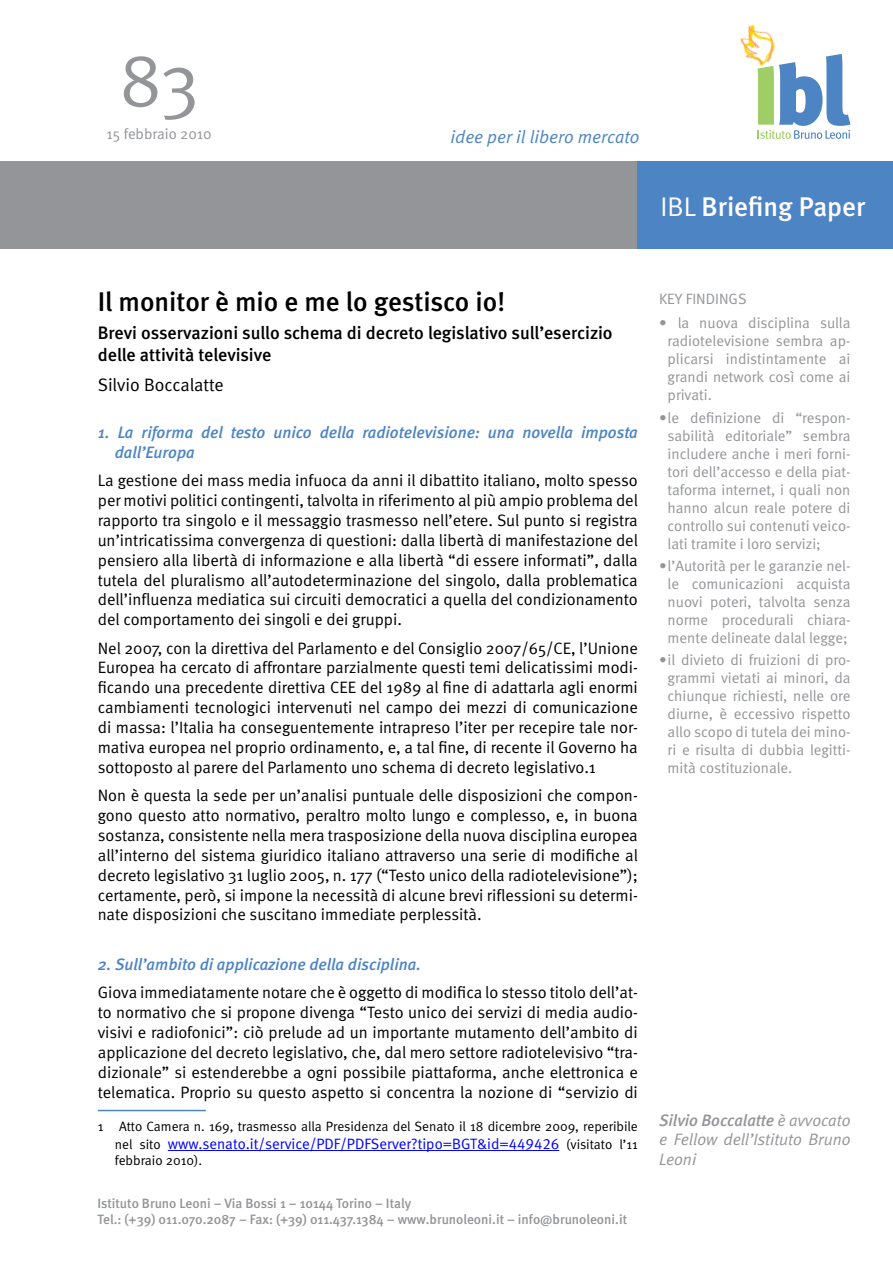
<style>
.page{position:relative;width:893px;height:1263px;background:#fff}
.page>*{position:absolute;margin:0;border:0;box-sizing:border-box;transform-origin:0 0}
.t1{font:75px "Meta Normal";color:#939598}
.t2{font:500 27px "Meta";color:#000}
.Square{font:500 27px "Meta";color:#fff}
.Sub-title{font:500 18px/21.6px "Meta";letter-spacing:-.005em;color:#000}
.t3{font:italic 18px "Meta Normal";color:#4d84c4}
.Author{font:18px "Meta Normal LF";color:#000}
.Body{font:16.5px/19.8px "Meta Normal";color:#000;text-align:justify}
.Paragraph_1{font:italic 500 16.5px/19.8px "Meta";color:#4d84c4}
.Biography{font:italic 16.5px/19.8px "Meta Normal LF";color:#939598;text-align:justify}
.Findings{font:15px/18px "Meta Normal";color:#939598;text-align:justify}
.Footnote{font:15px "Meta Normal LF";color:#00f}
.Body-2{font:15px "Meta Normal";color:#939598}
.Body-3{font:500 13.5px "Meta";color:#939598}
.Footnote-2{font:13.5px "Meta Normal";color:#000}
.s1{font-family:"Meta Normal";font-weight:400}
.s2{font-family:"Meta Normal";font-size:13.5px;color:#000}
.s3{font-family:"Meta Medium LF"}
</style>
<div class="page">
<div style="left:0;top:161px;width:714px;height:87px;background:#939598"></div>
<div style="left:638px;top:161px;width:255px;height:87px;background:#4d84c4"></div>
<svg style="left:757px;top:54px;width:93px;height:85px"></svg>
<img style="left:740px;top:24px;width:44px;height:50px">
<hr style="left:98px;top:1110px;width:108px;height:1px;background:#4d84c4">
<hr style="left:168px;top:1150px;width:391px;height:1px;background:#00f">
<p class="t1" style="left:119px;top:37px;width:81px">83</p>
<p class="Findings" style="left:107px;top:125px;width:107px">15 febbraio 2010</p>
<p class="t3" style="left:451px;top:127px;width:190px">idee per il libero mercato</p>
<p class="Square" style="left:660px;top:190px;width:206px"><span class="s1">IBL</span> Briefing Paper</p>
<p class="t2" style="left:98px;top:286px;width:409px">Il monitor è mio e me lo gestisco io!</p>
<p class="Body-2" style="left:659px;top:290px;width:89px">KEY FINDINGS</p>
<p class="Findings" style="left:668px;top:314px;width:184px;text-indent:-9px">• la nuova disciplina sulla radiotelevisione sembra ap&shy;plicarsi indistintamente ai grandi network così come ai privati.</p>
<p class="Findings" style="left:668px;top:408px;width:184px;text-indent:-9px">• le definizione di “respon&shy;sabilità editoriale” sembra includere anche i meri forni&shy;tori dell’accesso e della piat&shy;taforma internet, i quali non hanno alcun reale potere di controllo sui contenuti veico&shy;lati tramite i loro servizi;</p>
<p class="Findings" style="left:659px;top:556px;width:193px;text-align:center">• l’Autorità per le garanzie nel&shy;le comunicazioni acquista nuovi poteri, talvolta senza norme procedurali chiara&shy;mente delineate dalal legge;</p>
<p class="Findings" style="left:668px;top:651px;width:184px;text-indent:-9px">• il divieto di fruizioni di pro&shy;grammi vietati ai minori, da chiunque richiesti, nelle ore diurne, è eccessivo rispetto allo scopo di tutela dei mino&shy;ri e risulta di dubbia legitti&shy;mità costituzionale.</p>
<p class="Sub-title" style="left:98px;top:323px;width:516px">Brevi osservazioni sullo schema di decreto legislativo sull’esercizio delle attività televisive</p>
<p class="Author" style="left:98px;top:375px;width:128px">Silvio Boccalatte</p>
<p class="Paragraph_1" style="left:115px;top:423px;width:525px;text-indent:-17px">1. La riforma del testo unico della radiotelevisione: una novella imposta dall’Europa</p>
<p class="Body" style="left:98px;top:470px;width:542px">La gestione dei mass media infuoca da anni il dibattito italiano, molto spesso per motivi politici contingenti, talvolta in riferimento al più ampio problema del rapporto tra singolo e il messaggio trasmesso nell’etere. Sul punto si registra un’intricatissima convergenza di questioni: dalla libertà di manifestazione del pensiero alla libertà di informazione e alla libertà “di essere informati”, dalla tutela del pluralismo all’autodeterminazione del singolo, dalla problematica dell’influenza mediatica sui circuiti democratici a quella del condizionamento del comportamento dei singoli e dei gruppi.</p>
<p class="Body" style="left:98px;top:638px;width:542px">Nel 2007, con la direttiva del Parlamento e del Consiglio 2007/65/CE, l’Unione Europea ha cercato di affrontare parzialmente questi temi delicatissimi modi&shy;ficando una precedente direttiva CEE del 1989 al fine di adattarla agli enormi cambiamenti tecnologici intervenuti nel campo dei mezzi di comunicazione di massa: l’Italia ha conseguentemente intrapreso l’iter per recepire tale nor&shy;mativa europea nel proprio ordinamento, e, a tal fine, di recente il Governo ha sottoposto al parere del Parlamento uno schema di decreto legislativo.1</p>
<p class="Body" style="left:98px;top:785px;width:542px">Non è questa la sede per un’analisi puntuale delle disposizioni che compon&shy;gono questo atto normativo, peraltro molto lungo e complesso, e, in buona sostanza, consistente nella mera trasposizione della nuova disciplina europea all’interno del sistema giuridico italiano attraverso una serie di modifiche al decreto legislativo 31 luglio 2005, n. 177 (“Testo unico della radiotelevisione”); certamente, però, si impone la necessità di alcune brevi riflessioni su determi&shy;nate disposizioni che suscitano immediate perplessità.</p>
<p class="Paragraph_1" style="left:98px;top:955px;width:325px">2. Sull’ambito di applicazione della disciplina.</p>
<p class="Body" style="left:98px;top:982px;width:542px">Giova immediatamente notare che è oggetto di modifica lo stesso titolo dell’at&shy;to normativo che si propone divenga “Testo unico dei servizi di media audio&shy;visivi e radiofonici”: ciò prelude ad un importante mutamento dell’ambito di applicazione del decreto legislativo, che, dal mero settore radiotelevisivo “tra&shy;dizionale” si estenderebbe a ogni possibile piattaforma, anche elettronica e telematica. Proprio su questo aspetto si concentra la nozione di “servizio di</p>
<p class="Footnote-2" style="left:98px;top:1118px;width:542px">1 Atto Camera n. 169, trasmesso alla Presidenza del Senato il 18 dicembre 2009, reperibile</p>
<p class="Footnote" style="left:115px;top:1135px;width:525px"><span class="s2">nel sito</span> www.senato.it/service/PDF/PDFServer?tipo=BGT&amp;id=449426 <span class="s2">(visitato l’11</span></p>
<p class="Footnote-2" style="left:115px;top:1153px;width:89px">febbraio 2010).</p>
<p class="Biography" style="left:659px;top:1110px;width:193px"><span class="s3">Silvio Boccalatte</span> è avvocato e Fellow dell’Istituto Bruno Leoni</p>
<p class="Body-3" style="left:97px;top:1195px;width:315px">Istituto Bruno Leoni – Via Bossi 1 – 10144 Torino – Italy</p>
<p class="Body-3" style="left:97px;top:1212px;width:531px">Tel.: (+39) 011.070.2087 – Fax: (+39) 011.437.1384 – www.brunoleoni.it – info@brunoleoni.it</p>
</div>
